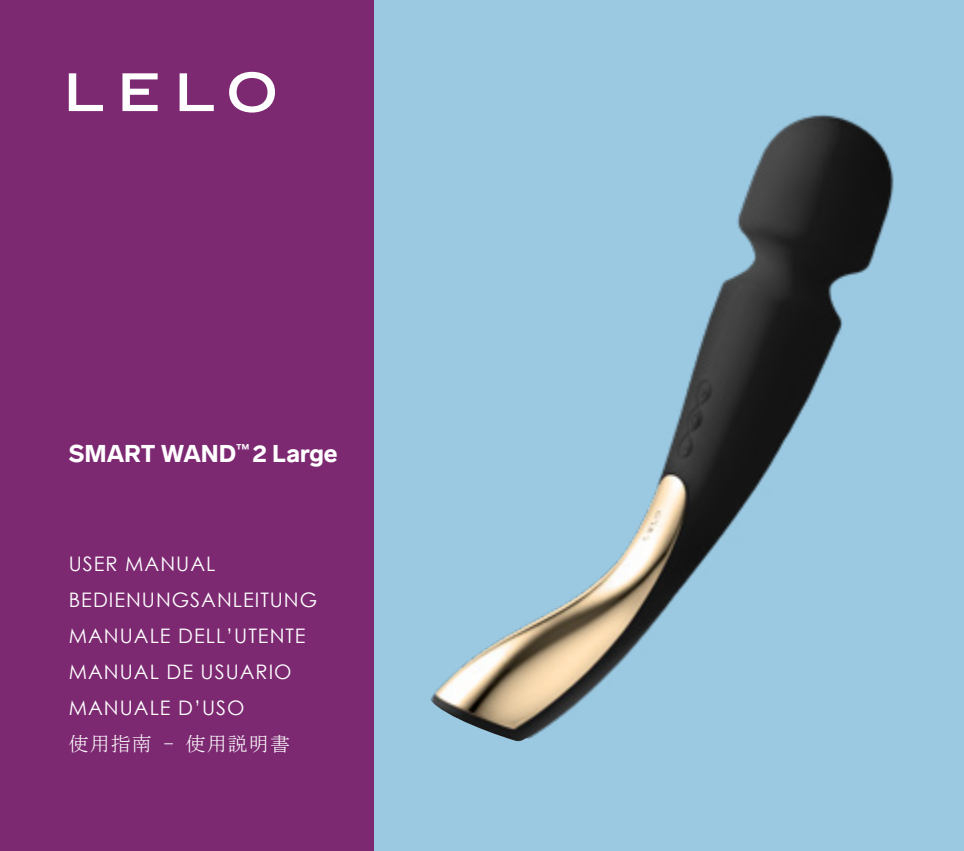
<style>
.page{position:relative;width:964px;height:851px;background:#fff}
.page>*{position:absolute;margin:0;border:0;box-sizing:border-box;transform-origin:0 0}
.t1{font:900 24px "Lab Grotesque";color:#fff}
.t2{font:20px/36px "Century Gothic";letter-spacing:.05em;color:#fff}
.t3{font:20px "MS Mincho";letter-spacing:.05em;color:#fff}
</style>
<div class="page">
<div style="left:0;top:0;width:964px;height:850px;background:#7d2972"></div>
<svg style="left:69px;top:73px;width:34px;height:38px"></svg>
<svg style="left:180px;top:73px;width:34px;height:38px"></svg>
<svg style="left:122px;top:73px;width:36px;height:38px"></svg>
<svg style="left:229px;top:72px;width:46px;height:40px"></svg>
<div style="left:374px;top:0;width:590px;height:850px;background:#9bc9e2"></div>
<img style="left:430px;top:114px;width:464px;height:628px">
<p class="t1" style="left:69px;top:439px;width:270px">SMART WAND<sup>™</sup> 2 Large</p>
<p class="t2" style="left:69px;top:545px;width:250px">USER MANUAL<br>BEDIENUNGSANLEITUNG<br>MANUALE DELL’UTENTE<br>MANUAL DE USUARIO<br>MANUALE D’USO</p>
<p class="t3" style="left:69px;top:733px;width:223px">使用指南 - 使用説明書</p>
</div>
